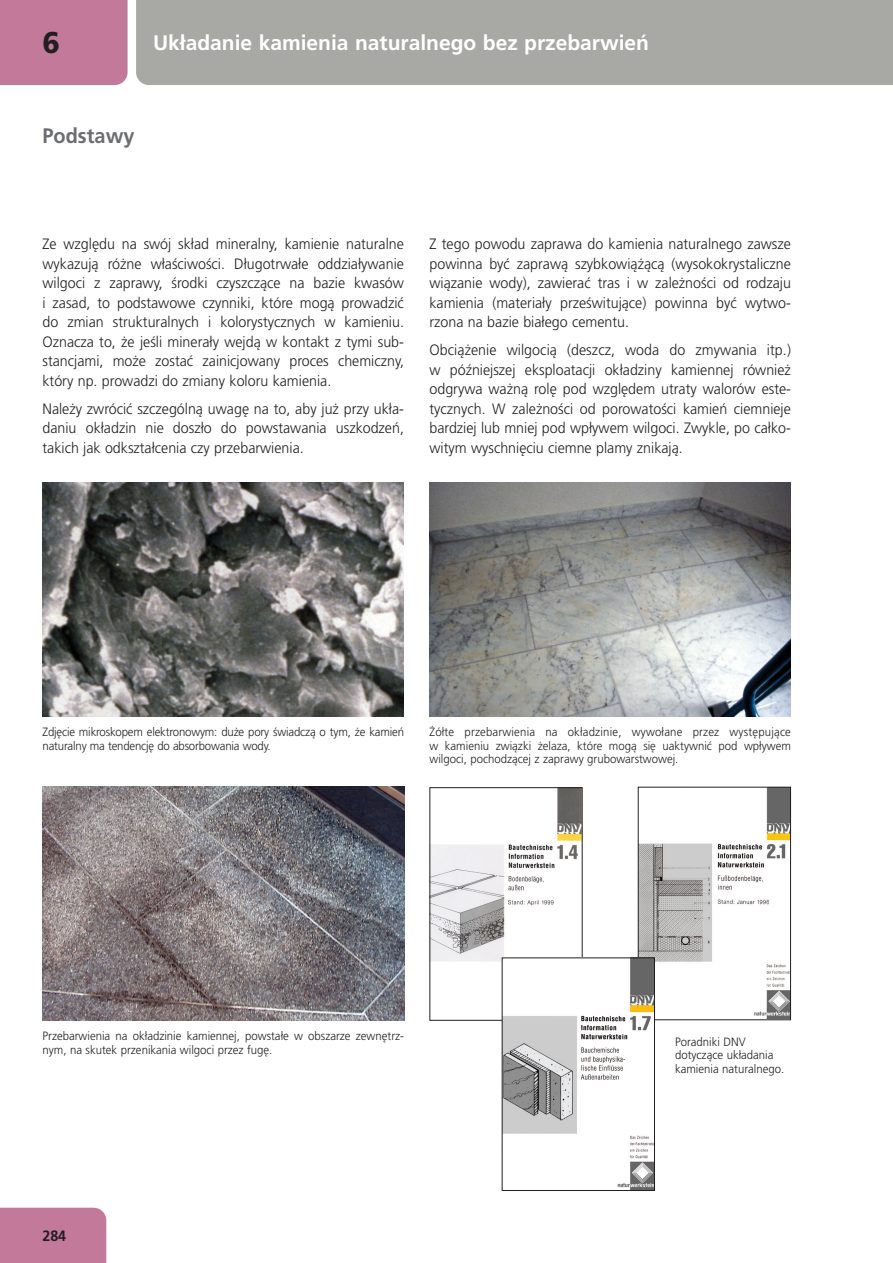
<style>
.page{position:relative;width:893px;height:1263px;background:#fff}
.page>*{position:absolute;margin:0;border:0;box-sizing:border-box;transform-origin:0 0}
.t1{font:900 30px "Frutiger LT Com";color:#231f20;scale:.95 1}
.t2{font:700 21px "Frutiger LT Com";color:#fff}
._11_KAP_Überschrift{font:700 21px "Frutiger LT Com";color:#6c6d70;scale:.95 1}
._11_copy_10_2{font:300 15px/19.5px "Frutiger LT Com";color:#231f20;text-align:justify;scale:.95 1}
.t3{font:700 15px "Frutiger LT Com";color:#231f20;scale:.95 1}
._32_BU_L{font:300 12px/13.5px "Frutiger LT Com";color:#231f20;scale:.95 1}
</style>
<div class="page">
<div style="left:0;top:1208px;width:106px;height:55px;background:#c37a9a"></div>
<div style="left:0;top:0;width:128px;height:85px;background:#c37a9a"></div>
<div style="left:136px;top:0;width:757px;height:85px;background:#a8a8a5"></div>
<img style="left:43px;top:483px;width:361px;height:233px">
<img style="left:429px;top:483px;width:362px;height:233px">
<img style="left:43px;top:787px;width:361px;height:234px">
<img style="left:431px;top:789px;width:150px;height:230px">
<div style="left:429px;top:787px;width:154px;height:234px;border:1px solid #231f20"></div>
<img style="left:640px;top:789px;width:149px;height:229px">
<div style="left:638px;top:787px;width:153px;height:233px;border:1px solid #231f20"></div>
<img style="left:504px;top:959px;width:149px;height:230px">
<div style="left:502px;top:957px;width:153px;height:234px;border:1px solid #231f20"></div>
<h1 class="t1" style="left:43px;top:24px;width:20px">6</h1>
<h2 class="t2" style="left:153px;top:30px;width:498px">Układanie kamienia naturalnego bez przebarwień</h2>
<p class="_11_KAP_Überschrift" style="left:43px;top:124px;width:98px">Podstawy</p>
<p class="_11_copy_10_2" style="left:43px;top:235px;width:382px">Ze względu na swój skład mineralny, kamienie naturalne wykazują różne właściwości. Długotrwałe oddziaływanie wilgoci z zaprawy, środki czyszczące na bazie kwasów i zasad, to podstawowe czynniki, które mogą prowadzić do zmian strukturalnych i kolorystycznych w kamieniu.<br>Oznacza to, że jeśli minerały wejdą w kontakt z tymi sub&shy;stancjami, może zostać zainicjowany proces chemiczny, który np. prowadzi do zmiany koloru kamienia.</p>
<p class="_11_copy_10_2" style="left:43px;top:399px;width:382px">Należy zwrócić szczególną uwagę na to, aby już przy ukła&shy;daniu okładzin nie doszło do powstawania uszkodzeń, takich jak odkształcenia czy przebarwienia.</p>
<p class="_11_copy_10_2" style="left:429px;top:235px;width:382px">Z tego powodu zaprawa do kamienia naturalnego zawsze powinna być zaprawą szybkowiążącą (wysokokrystaliczne wiązanie wody), zawierać tras i w zależności od rodzaju kamienia (materiały prześwitujące) powinna być wytwo&shy;rzona na bazie białego cementu.</p>
<p class="_11_copy_10_2" style="left:429px;top:341px;width:382px">Obciążenie wilgocią (deszcz, woda do zmywania itp.) w późniejszej eksploatacji okładziny kamiennej również odgrywa ważną rolę pod względem utraty walorów este&shy;tycznych. W zależności od porowatości kamień ciemnieje bardziej lub mniej pod wpływem wilgoci. Zwykle, po całko&shy;witym wyschnięciu ciemne plamy znikają.</p>
<p class="_32_BU_L" style="left:43px;top:725px;width:382px">Zdjęcie mikroskopem elektronowym: duże pory świadczą o tym, że kamień naturalny ma tendencję do absorbowania wody.</p>
<p class="_32_BU_L" style="left:429px;top:725px;width:382px;text-align:justify">Żółte przebarwienia na okładzinie, wywołane przez występujące w kamieniu związki żelaza, które mogą się uaktywnić pod wpływem wilgoci, pochodzącej z zaprawy grubowarstwowej.</p>
<p class="_32_BU_L" style="left:43px;top:1029px;width:382px">Przebarwienia na okładzinie kamiennej, powstałe w obszarze zewnętrz&shy;nym, na skutek przenikania wilgoci przez fugę.</p>
<p class="t3" style="left:43px;top:1226px;width:26px">284</p>
<p class="_32_BU_L" style="left:675px;top:1035px;width:117px">Poradniki DNV dotyczące układania kamienia naturalnego.</p>
</div>
